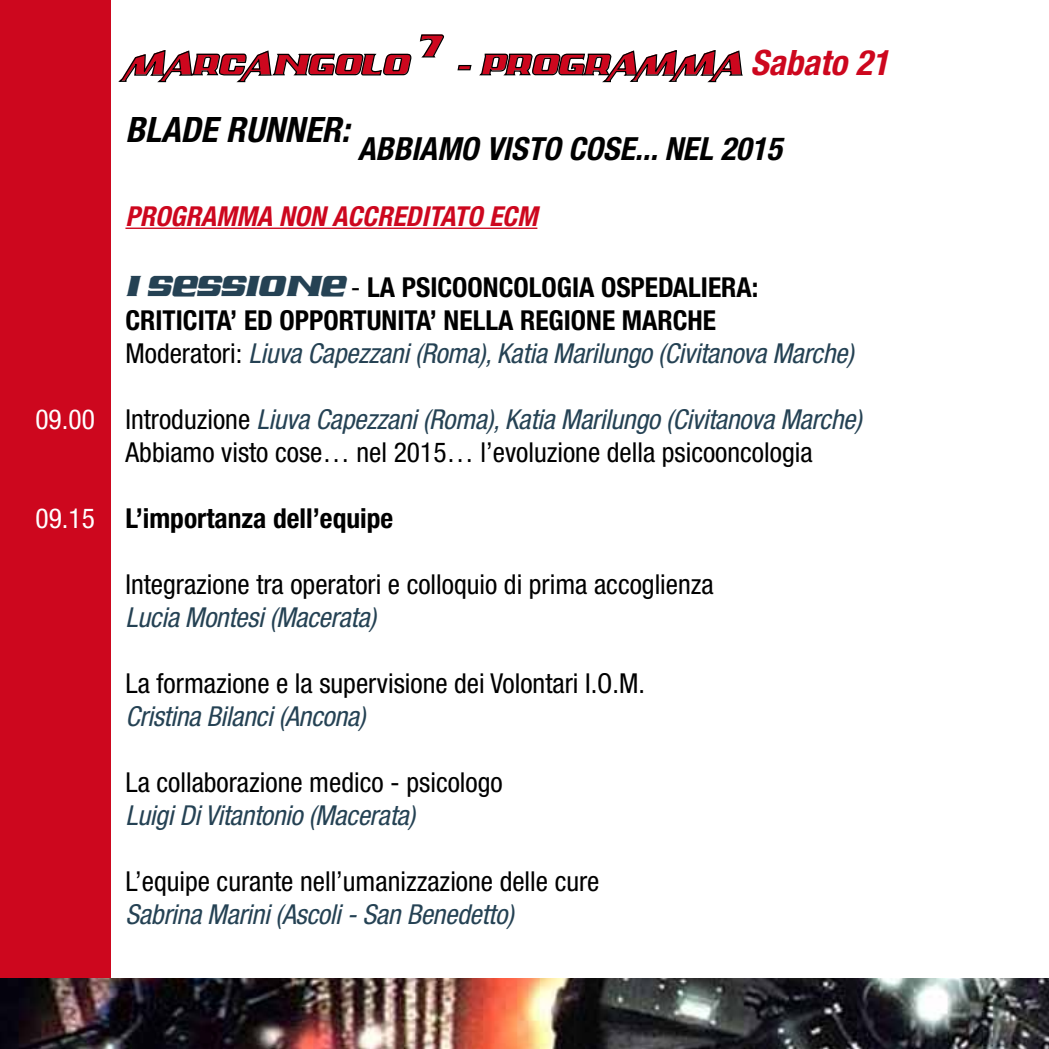
<style>
.page{position:relative;width:1049px;height:1049px;background:#fff}
.page>*{position:absolute;margin:0;border:0;box-sizing:border-box;transform-origin:0 0}
.t1{font:italic 700 condensed 35px "Helvetica Neue LT Std";color:#000}
.t2{font:italic 700 condensed 32px "Helvetica Neue LT Std";color:#000}
.t3{font:italic 32px "Air Millhouse";color:#cd071e}
.t4{font:italic 30px "Air Millhouse";color:#cd071e}
.t5{font:condensed 27.5px/33px "Helvetica Neue LT Std";color:#000}
.t6{font:700 condensed 27.5px/33px "Helvetica Neue LT Std";color:#000}
.t7{font:italic condensed 27.5px "Helvetica Neue LT Std";letter-spacing:-.01em;color:#254254}
.t8{font:italic 700 condensed 27.5px "Helvetica Neue LT Std";color:#cd071e}
.s1{font-family:"Helvetica Neue LT Std";font-weight:700;font-stretch:condensed;font-size:35px}
.s2{font-family:"Air Millhouse";font-weight:400;font-style:italic;font-stretch:normal;font-size:30px;color:#254254}
.s3{font-weight:400}
.s4{font-weight:400;font-style:italic;color:#254254}
.s5{color:#fff}
.s6{font-style:italic;color:#254254}
.s7{font-weight:400;color:#fff}
</style>
<div class="page">
<div style="left:0;top:0;width:110px;height:992px;background:#cd071e"></div>
<hr style="left:125px;top:228px;width:412px;height:1px;background:#cd071e">
<svg style="left:119px;top:50px;width:293px;height:33px"></svg>
<svg style="left:419px;top:34px;width:25px;height:24px"></svg>
<svg style="left:457px;top:64px;width:15px;height:7px"></svg>
<svg style="left:479px;top:50px;width:264px;height:33px"></svg>
<img style="left:0;top:978px;width:1049px;height:71px">
<p class="t4" style="left:125px;top:48px;width:284px">MARCANGOLO</p>
<p class="t3" style="left:416px;top:29px;width:25px">7</p>
<p class="t4" style="left:457px;top:48px;width:433px">- PROGRAMMA <span class="s1">Sabato 21</span></p>
<p class="t1" style="left:125px;top:108px;width:225px">BLADE RUNNER:</p>
<p class="t2" style="left:358px;top:129px;width:425px">ABBIAMO VISTO COSE... NEL 2015</p>
<p class="t8" style="left:125px;top:199px;width:413px">PROGRAMMA NON ACCREDITATO ECM</p>
<p class="t6" style="left:125px;top:270px;width:730px"><span class="s2">I SESSIONE</span> <span class="s3">-</span> LA PSICOONCOLOGIA OSPEDALIERA:<br>CRITICITA’ ED OPPORTUNITA’ NELLA REGIONE MARCHE<br><span class="s3">Moderatori:</span> <span class="s4">Liuva Capezzani (Roma), Katia Marilungo (Civitanova Marche)</span></p>
<p class="t5" style="left:125px;top:402px;width:738px;text-indent:-90px"><span class="s5">09.00</span> Introduzione <span class="s6">Liuva Capezzani (Roma), Katia Marilungo (Civitanova Marche)<br></span>Abbiamo visto cose… nel 2015… l’evoluzione della psicooncologia</p>
<p class="t6" style="left:35px;top:501px;width:359px"><span class="s7">09.15</span> L’importanza dell’equipe</p>
<p class="t5" style="left:125px;top:567px;width:590px">Integrazione tra operatori e colloquio di prima accoglienza</p>
<p class="t7" style="left:125px;top:601px;width:252px">Lucia Montesi (Macerata)</p>
<p class="t5" style="left:125px;top:666px;width:521px">La formazione e la supervisione dei Volontari I.O.M.</p>
<p class="t7" style="left:125px;top:700px;width:241px">Cristina Bilanci (Ancona)</p>
<p class="t5" style="left:125px;top:765px;width:379px">La collaborazione medico - psicologo</p>
<p class="t7" style="left:125px;top:799px;width:291px">Luigi Di Vitantonio (Macerata)</p>
<p class="t5" style="left:125px;top:864px;width:475px">L’equipe curante nell’umanizzazione delle cure</p>
<p class="t7" style="left:125px;top:898px;width:390px">Sabrina Marini (Ascoli - San Benedetto)</p>
</div>
